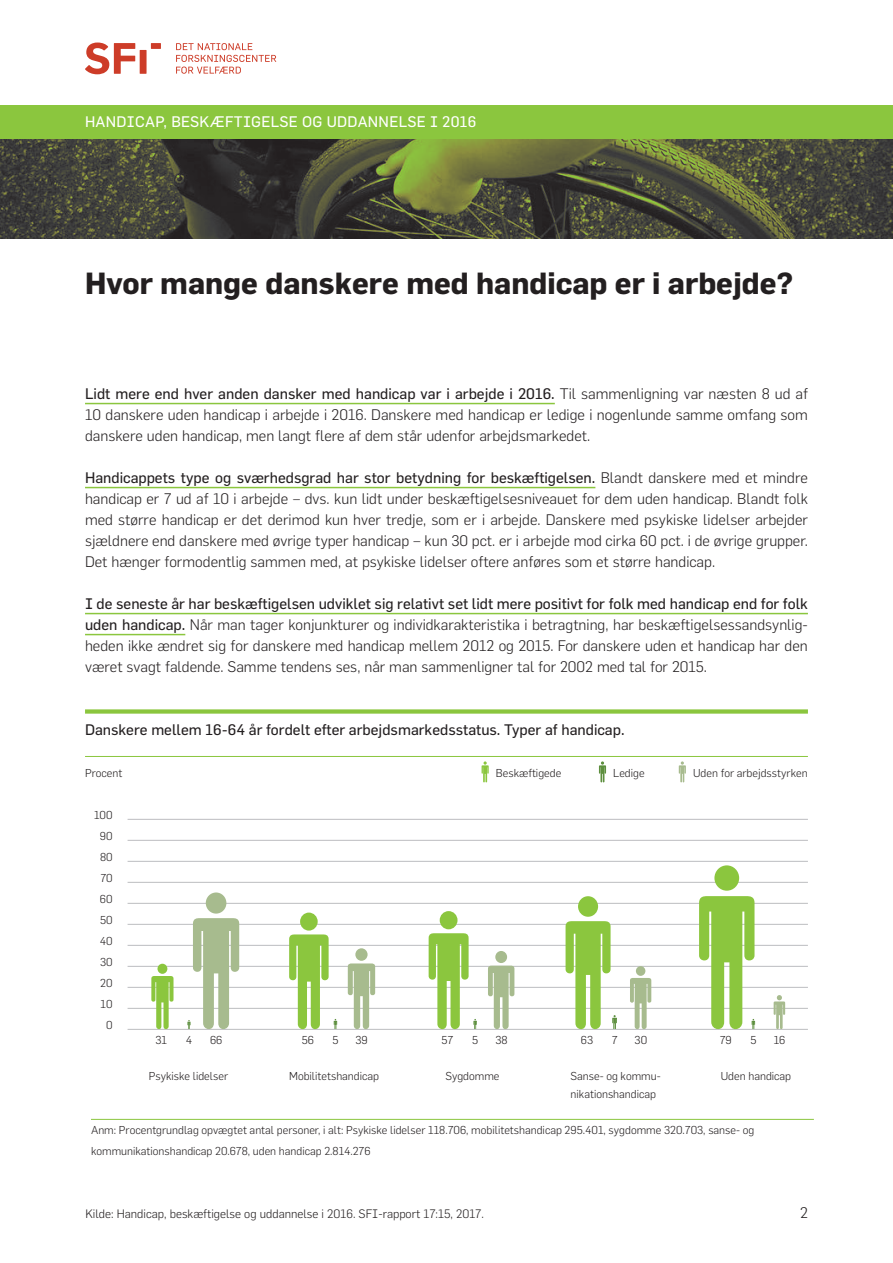
<style>
.page{position:relative;width:893px;height:1263px;background:#fff}
.page>*{position:absolute;margin:0;border:0;box-sizing:border-box;transform-origin:0 0}
.t1{font:700 30px "Flama";color:#231f20}
.Brød{font:300 15px/21px "Flama";color:#231f20;text-align:justify}
.Figur_Rubrik_Flama{font:15px "Flama Basic";color:#231f20}
.t2{font:15px "Flama Basic";letter-spacing:.02em;color:#fff}
.t3{font:300 12px "Flama";color:#231f20}
.t4{font:300 11.25px/21px "Flama";color:#231f20}
.s1{font-family:"Flama Basic";font-weight:400}
</style>
<div class="page">
<hr style="left:128px;top:903px;width:680px;height:1px;background:#bcbdc0">
<hr style="left:128px;top:882px;width:680px;height:1px;background:#bcbdc0">
<hr style="left:128px;top:861px;width:680px;height:1px;background:#bcbdc0">
<hr style="left:128px;top:840px;width:680px;height:1px;background:#bcbdc0">
<hr style="left:128px;top:819px;width:680px;height:1px;background:#bcbdc0">
<hr style="left:128px;top:924px;width:680px;height:1px;background:#bcbdc0">
<hr style="left:128px;top:945px;width:680px;height:1px;background:#bcbdc0">
<hr style="left:128px;top:966px;width:680px;height:1px;background:#bcbdc0">
<hr style="left:128px;top:987px;width:680px;height:1px;background:#bcbdc0">
<hr style="left:128px;top:1008px;width:680px;height:1px;background:#bcbdc0">
<hr style="left:128px;top:1029px;width:680px;height:1px;background:#bcbdc0">
<svg style="left:176px;top:43px;width:100px;height:31px"></svg>
<div style="left:151px;top:43px;width:10px;height:6px;background:#cd3c28"></div>
<div style="left:140px;top:50px;width:7px;height:24px;background:#cd3c28"></div>
<svg style="left:85px;top:43px;width:50px;height:31px"></svg>
<hr style="left:85px;top:756px;width:723px;height:1px;background:#8bc63e">
<hr style="left:91px;top:1119px;width:723px;height:1px;background:#8bc63e">
<div style="left:85px;top:709px;width:723px;height:5px;background:#8bc63e"></div>
<hr style="left:85px;top:403px;width:470px;height:1px;background:#8bc63e">
<hr style="left:85px;top:487px;width:510px;height:1px;background:#8bc63e">
<hr style="left:85px;top:613px;width:723px;height:1px;background:#8bc63e">
<hr style="left:85px;top:634px;width:100px;height:1px;background:#8bc63e">
<svg style="left:0;top:105px;width:893px;height:133px;background:#5a6a39"></svg>
<div style="left:300px;top:912px;width:18px;height:18px;background:#8bc63e;border-radius:50%"></div>
<div style="left:578px;top:896px;width:20px;height:21px;background:#8bc63e;border-radius:50%"></div>
<svg style="left:151px;top:976px;width:22px;height:53px"></svg>
<div style="left:157px;top:964px;width:10px;height:10px;background:#8bc63e;border-radius:50%"></div>
<div style="left:440px;top:911px;width:17px;height:18px;background:#8bc63e;border-radius:50%"></div>
<div style="left:714px;top:865px;width:25px;height:26px;background:#8bc63e;border-radius:50%"></div>
<svg style="left:289px;top:934px;width:48px;height:95px"></svg>
<svg style="left:566px;top:921px;width:51px;height:108px"></svg>
<svg style="left:429px;top:933px;width:48px;height:96px"></svg>
<svg style="left:699px;top:896px;width:56px;height:133px"></svg>
<svg style="left:348px;top:963px;width:27px;height:66px"></svg>
<div style="left:355px;top:948px;width:13px;height:13px;background:#a7bb8e;border-radius:50%"></div>
<svg style="left:630px;top:978px;width:21px;height:51px"></svg>
<div style="left:636px;top:966px;width:9px;height:10px;background:#a7bb8e;border-radius:50%"></div>
<div style="left:206px;top:892px;width:20px;height:21px;background:#a7bb8e;border-radius:50%"></div>
<svg style="left:488px;top:966px;width:26px;height:63px"></svg>
<div style="left:495px;top:951px;width:12px;height:12px;background:#a7bb8e;border-radius:50%"></div>
<svg style="left:774px;top:995px;width:11px;height:34px"></svg>
<svg style="left:482px;top:761px;width:7px;height:22px"></svg>
<svg style="left:599px;top:761px;width:7px;height:22px"></svg>
<svg style="left:679px;top:761px;width:7px;height:22px"></svg>
<svg style="left:187px;top:918px;width:52px;height:111px"></svg>
<p class="t2" style="left:85px;top:112px;width:393px">HANDICAP, BESKÆFTIGELSE OG UDDANNELSE I 2016</p>
<p class="t1" style="left:85px;top:265px;width:710px">Hvor mange danskere med handicap er i arbejde?</p>
<p class="Brød" style="left:85px;top:383px;width:724px"><span class="s1">Lidt mere end hver anden dansker med handicap var i arbejde i 2016.</span> Til sammenligning var næsten 8 ud af 10 danskere uden handicap i arbejde i 2016. Danskere med handicap er ledige i nogenlunde samme omfang som danskere uden handicap, men langt flere af dem står udenfor arbejdsmarkedet.</p>
<p class="Brød" style="left:85px;top:467px;width:724px"><span class="s1">Handicappets type og sværhedsgrad har stor betydning for beskæftigelsen.</span> Blandt danskere med et mindre handicap er 7 ud af 10 i arbejde – dvs. kun lidt under beskæftigelsesniveauet for dem uden handicap. Blandt folk med større handicap er det derimod kun hver tredje, som er i arbejde. Danskere med psykiske lidelser arbejder sjældnere end danskere med øvrige typer handicap – kun 30 pct. er i arbejde mod cirka 60 pct. i de øvrige grupper.<br>Det hænger formodentlig sammen med, at psykiske lidelser oftere anføres som et større handicap.</p>
<p class="Brød" style="left:85px;top:593px;width:724px"><span class="s1">I de seneste år har beskæftigelsen udviklet sig relativt set lidt mere positivt for folk med handicap end for folk uden handicap.</span> Når man tager konjunkturer og individkarakteristika i betragtning, har beskæftigelsessandsynlig&shy;heden ikke ændret sig for danskere med handicap mellem 2012 og 2015. For danskere uden et handicap har den været svagt faldende. Samme tendens ses, når man sammenligner tal for 2002 med tal for 2015.</p>
<p class="Figur_Rubrik_Flama" style="left:85px;top:721px;width:541px">Danskere mellem 16-64 år fordelt efter arbejdsmarkedsstatus. Typer af handicap.</p>
<p class="t4" style="left:85px;top:762px;width:39px">Procent</p>
<p class="t4" style="left:94px;top:804px;width:20px">100</p>
<p class="t4" style="left:100px;top:825px;width:14px">90</p>
<p class="t4" style="left:100px;top:846px;width:14px">80</p>
<p class="t4" style="left:100px;top:867px;width:14px">70</p>
<p class="t4" style="left:100px;top:888px;width:14px">60</p>
<p class="t4" style="left:100px;top:909px;width:14px">50</p>
<p class="t4" style="left:100px;top:930px;width:14px">40</p>
<p class="t4" style="left:100px;top:951px;width:14px">30</p>
<p class="t4" style="left:100px;top:972px;width:14px">20</p>
<p class="t4" style="left:101px;top:993px;width:14px">10</p>
<p class="t4" style="left:106px;top:1014px;width:8px">0</p>
<p class="t4" style="left:496px;top:762px;width:67px">Beskæftigede</p>
<p class="t4" style="left:613px;top:762px;width:33px">Ledige</p>
<p class="t4" style="left:693px;top:762px;width:116px">Uden for arbejdsstyrken</p>
<p class="t4" style="left:156px;top:1029px;width:13px">31</p>
<p class="t4" style="left:186px;top:1029px;width:8px">4</p>
<p class="t4" style="left:210px;top:1029px;width:14px">66</p>
<p class="t4" style="left:302px;top:1029px;width:14px">56</p>
<p class="t4" style="left:333px;top:1029px;width:8px">5</p>
<p class="t4" style="left:356px;top:1029px;width:14px">39</p>
<p class="t4" style="left:442px;top:1029px;width:13px">57</p>
<p class="t4" style="left:472px;top:1029px;width:8px">5</p>
<p class="t4" style="left:495px;top:1029px;width:14px">38</p>
<p class="t4" style="left:581px;top:1029px;width:14px">63</p>
<p class="t4" style="left:612px;top:1029px;width:7px">7</p>
<p class="t4" style="left:635px;top:1029px;width:14px">30</p>
<p class="t4" style="left:720px;top:1029px;width:14px">79</p>
<p class="t4" style="left:750px;top:1029px;width:8px">5</p>
<p class="t4" style="left:774px;top:1029px;width:13px">16</p>
<p class="t4" style="left:149px;top:1065px;width:81px">Psykiske lidelser</p>
<p class="t4" style="left:446px;top:1065px;width:55px">Sygdomme</p>
<p class="t4" style="left:721px;top:1065px;width:72px">Uden handicap</p>
<p class="t4" style="left:289px;top:1065px;width:91px">Mobilitetshandicap</p>
<p class="t4" style="left:571px;top:1067px;width:92px;line-height:18px">Sanse- og kommu&shy;nikationshandicap</p>
<p class="t4" style="left:91px;top:1119px;width:665px">Anm: Procentgrundlag opvægtet antal personer, i alt: Psykiske lidelser 118.706, mobilitetshandicap 295.401, sygdomme 320.703, sanse- og kommunikationshandicap 20.678, uden handicap 2.814.276</p>
<p class="t3" style="left:85px;top:1207px;width:400px">Kilde: Handicap, beskæftigelse og uddannelse i 2016. SFI-rapport 17:15, 2017.</p>
<p class="Brød" style="left:800px;top:1202px;width:9px">2</p>
</div>
